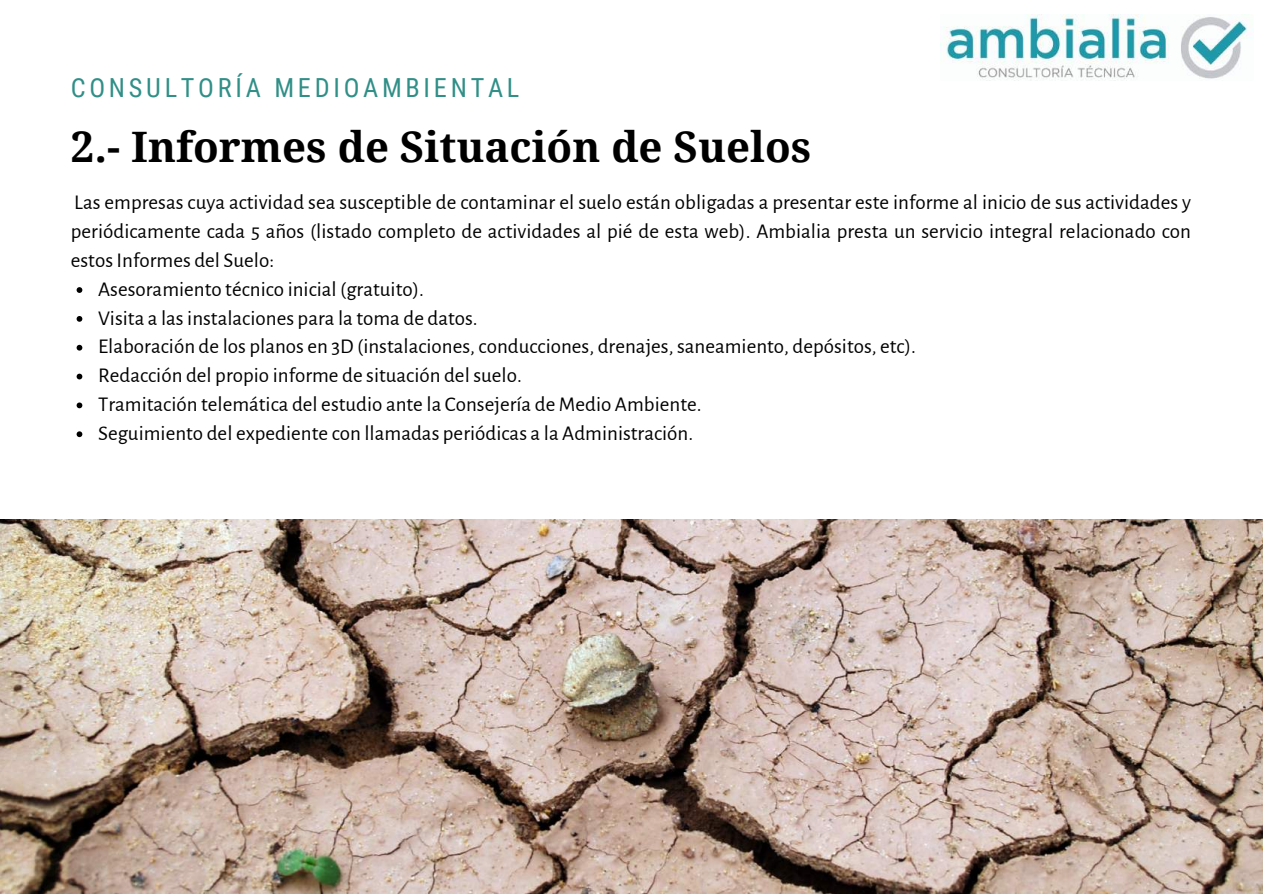
<style>
.page{position:relative;width:1263px;height:894px;background:#fff}
.page>*{position:absolute;margin:0;border:0;box-sizing:border-box;transform-origin:0 0}
.t1{font:700 42px "Droid Serif";color:#000}
.t2{font:26.25px "Roboto Condensed";letter-spacing:.14em;color:#308f87}
.t3{font:21px "Alegreya Sans";color:#000}
</style>
<div class="page">
<img style="left:941px;top:15px;width:312px;height:65px">
<img style="left:0;top:519px;width:1263px;height:374px">
<svg style="left:77px;top:287px;width:5px;height:6px"></svg>
<svg style="left:77px;top:316px;width:5px;height:5px"></svg>
<svg style="left:77px;top:345px;width:5px;height:5px"></svg>
<svg style="left:77px;top:373px;width:5px;height:6px"></svg>
<svg style="left:77px;top:402px;width:5px;height:6px"></svg>
<svg style="left:77px;top:431px;width:5px;height:6px"></svg>
<p class="t2" style="left:71px;top:72px;width:450px">CONSULTORÍA MEDIOAMBIENTAL</p>
<h1 class="t1" style="left:71px;top:123px;width:742px">2.- Informes de Situación de Suelos</h1>
<p class="t3" style="left:74px;top:190px;width:1118px">Las empresas cuya actividad sea susceptible de contaminar el suelo están obligadas a presentar este informe al inicio de sus actividades y</p>
<p class="t3" style="left:71px;top:219px;width:1122px">periódicamente cada 5 años (listado completo de actividades al pié de esta web). Ambialia presta un servicio integral relacionado con</p>
<p class="t3" style="left:71px;top:248px;width:205px">estos Informes del Suelo:</p>
<p class="t3" style="left:98px;top:277px;width:327px">Asesoramiento técnico inicial (gratuito).</p>
<p class="t3" style="left:98px;top:305px;width:381px">Visita a las instalaciones para la toma de datos.</p>
<p class="t3" style="left:98px;top:334px;width:819px">Elaboración de los planos en 3D (instalaciones, conducciones, drenajes, saneamiento, depósitos, etc).</p>
<p class="t3" style="left:98px;top:363px;width:425px">Redacción del propio informe de situación del suelo.</p>
<p class="t3" style="left:98px;top:392px;width:605px">Tramitación telemática del estudio ante la Consejería de Medio Ambiente.</p>
<p class="t3" style="left:98px;top:421px;width:597px">Seguimiento del expediente con llamadas periódicas a la Administración.</p>
</div>
